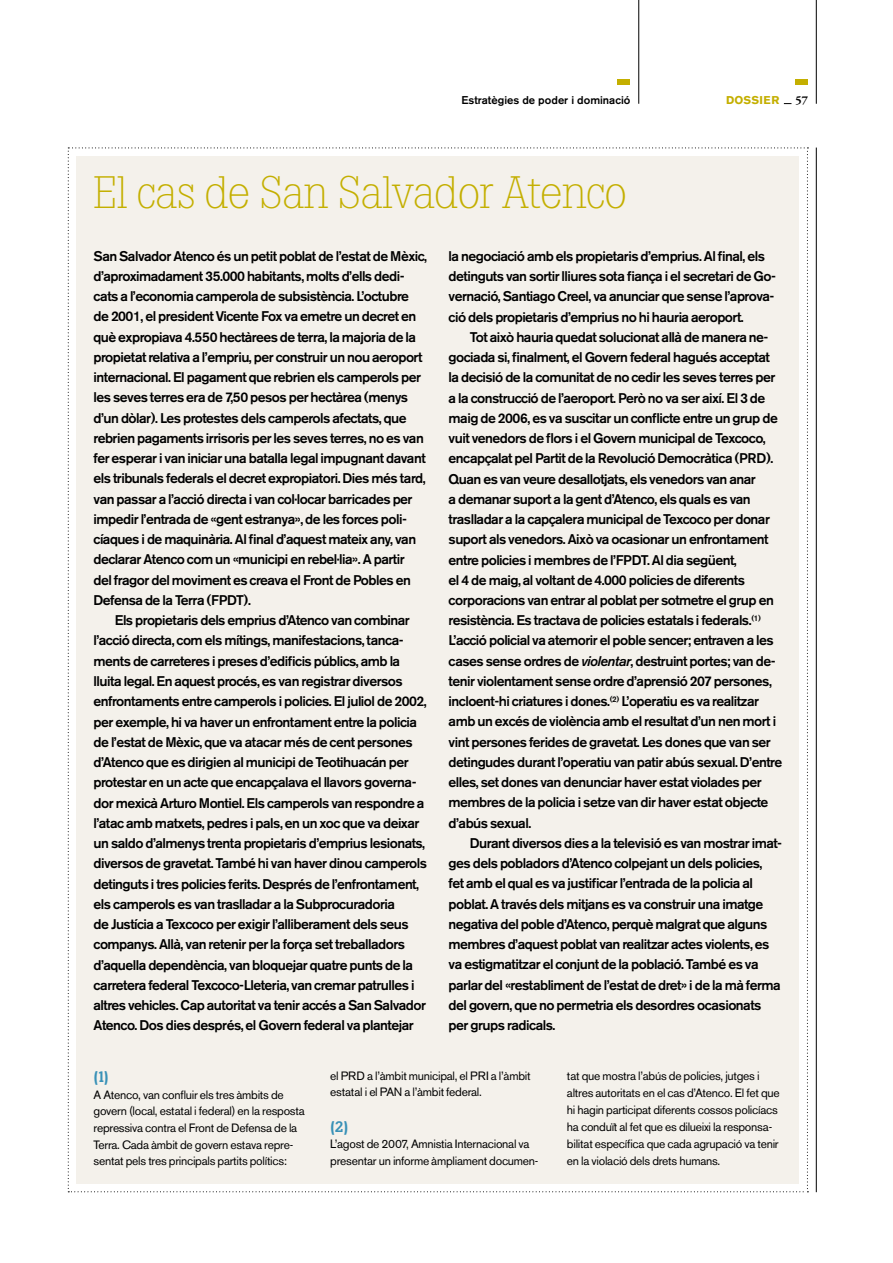
<style>
.page{position:relative;width:893px;height:1263px;background:#fff}
.page>*{position:absolute;margin:0;border:0;box-sizing:border-box;transform-origin:0 0}
.t1{font:300 45px "Boton";letter-spacing:-.025em;color:#c4af00}
.t2{font:500 15px "Boton";color:#3891b7}
.t3{font:500 13.95px/20.2px "Akzidenz Grotesk BE";letter-spacing:-.035em;color:#000}
.t4{font:12px/17.1px "Akzidenz Grotesk BE";letter-spacing:-.02em;color:#000}
.t5{font:700 12px "Adobe Garamond Pro";color:#000}
.t6{font:500 11.25px "Akzidenz Grotesk BE";color:#000}
.t7{font:700 11.25px "Akzidenz Grotesk BE";letter-spacing:.03em;color:#c4af00}
.s1{font-style:italic}
</style>
<div class="page">
<div style="left:618px;top:79px;width:12px;height:6px;background:#c4af00"></div>
<div style="left:795px;top:79px;width:13px;height:6px;background:#c4af00"></div>
<hr style="left:816px;top:148px;width:1px;height:1044px;background:#000">
<hr style="left:816px;top:0;width:1px;height:104px;background:#000">
<hr style="left:638px;top:0;width:1px;height:104px;background:#000">
<div style="left:68px;top:147px;width:740px;height:1045px;background:#f4f1eb"></div>
<p class="t6" style="left:461px;top:93px;width:170px">Estratègies de poder i dominació</p>
<p class="t7" style="left:726px;top:93px;width:55px">DOSSIER</p>
<p class="t5" style="left:795px;top:93px;width:14px">57</p>
<h1 class="t1" style="left:93px;top:165px;width:535px">El cas de San Salvador Atenco</h1>
<p class="t3" style="left:94px;top:245px;width:335px">San Salvador Atenco és un petit poblat de l’estat de Mèxic, d’aproximadament 35.000 habitants, molts d’ells dedi&shy;cats a l’economia camperola de subsistència. L’octubre de 2001, el president Vicente Fox va emetre un decret en què expropiava 4.550 hectàrees de terra, la majoria de la propietat relativa a l’empriu, per construir un nou aeroport internacional. El pagament que rebrien els camperols per les seves terres era de 7,50 pesos per hectàrea (menys d’un dòlar). Les protestes dels camperols afectats, que rebrien pagaments irrisoris per les seves terres, no es van fer esperar i van iniciar una batalla legal impugnant davant els tribunals federals el decret expropiatori. Dies més tard, van passar a l’acció directa i van col·locar barricades per impedir l’entrada de «gent estranya», de les forces poli&shy;cíaques i de maquinària. Al final d’aquest mateix any, van declarar Atenco com un «municipi en rebel·lia». A partir<br>del fragor del moviment es creava el Front de Pobles en Defensa de la Terra (FPDT).</p>
<p class="t3" style="left:94px;top:610px;width:335px;text-indent:21px">Els propietaris dels emprius d’Atenco van combinar l’acció directa, com els mítings, manifestacions, tanca&shy;ments de carreteres i preses d’edificis públics, amb la lluita legal. En aquest procés, es van registrar diversos enfrontaments entre camperols i policies. El juliol de 2002, per exemple, hi va haver un enfrontament entre la policia de l’estat de Mèxic, que va atacar més de cent persones d’Atenco que es dirigien al municipi de Teotihuacán per protestar en un acte que encapçalava el llavors governa&shy;dor mexicà Arturo Montiel. Els camperols van respondre a l’atac amb matxets, pedres i pals, en un xoc que va deixar un saldo d’almenys trenta propietaris d’emprius lesionats, diversos de gravetat. També hi van haver dinou camperols detinguts i tres policies ferits. Després de l’enfrontament, els camperols es van traslladar a la Subprocuradoria<br>de Justícia a Texcoco per exigir l’alliberament dels seus companys. Allà, van retenir per la força set treballadors d’aquella dependència, van bloquejar quatre punts de la carretera federal Texcoco-Lleteria, van cremar patrulles i altres vehicles. Cap autoritat va tenir accés a San Salvador Atenco. Dos dies després, el Govern federal va plantejar</p>
<p class="t3" style="left:449px;top:246px;width:329px">la negociació amb els propietaris d’emprius. Al final, els detinguts van sortir lliures sota fiança i el secretari de Go&shy;vernació, Santiago Creel, va anunciar que sense l’aprova&shy;ció dels propietaris d’emprius no hi hauria aeroport.</p>
<p class="t3" style="left:449px;top:327px;width:335px;text-indent:21px">Tot això hauria quedat solucionat allà de manera ne&shy;gociada si, finalment, el Govern federal hagués acceptat la decisió de la comunitat de no cedir les seves terres per a la construcció de l’aeroport. Però no va ser així. El 3 de maig de 2006, es va suscitar un conflicte entre un grup de vuit venedors de flors i el Govern municipal de Texcoco, encapçalat pel Partit de la Revolució Democràtica (PRD).<br>Quan es van veure desallotjats, els venedors van anar<br>a demanar suport a la gent d’Atenco, els quals es van traslladar a la capçalera municipal de Texcoco per donar suport als venedors. Això va ocasionar un enfrontament entre policies i membres de l’FPDT. Al dia següent,<br>el 4 de maig, al voltant de 4.000 policies de diferents corporacions van entrar al poblat per sotmetre el grup en resistència. Es tractava de policies estatals i federals.<sup>(1)<br></sup>L’acció policial va atemorir el poble sencer; entraven a les cases sense ordres de <span class="s1">violentar</span>, destruint portes; van de&shy;tenir violentament sense ordre d’aprensió 207 persones, incloent-hi criatures i dones.<sup>(2)</sup> L’operatiu es va realitzar amb un excés de violència amb el resultat d’un nen mort i vint persones ferides de gravetat. Les dones que van ser detingudes durant l’operatiu van patir abús sexual. D’entre elles, set dones van denunciar haver estat violades per membres de la policia i setze van dir haver estat objecte d’abús sexual.</p>
<p class="t3" style="left:449px;top:833px;width:335px;text-indent:21px">Durant diversos dies a la televisió es van mostrar imat&shy;ges dels pobladors d’Atenco colpejant un dels policies,<br>fet amb el qual es va justificar l’entrada de la policia al poblat. A través dels mitjans es va construir una imatge negativa del poble d’Atenco, perquè malgrat que alguns membres d’aquest poblat van realitzar actes violents, es va estigmatitzar el conjunt de la població. També es va parlar del «restabliment de l’estat de dret» i de la mà ferma del govern, que no permetria els desordres ocasionats per grups radicals.</p>
<p class="t2" style="left:94px;top:1068px;width:17px">(1)</p>
<p class="t4" style="left:94px;top:1086px;width:213px;line-height:16.6px">A Atenco, van confluir els tres àmbits de govern (local, estatal i federal) en la resposta repressiva contra el Front de Defensa de la Terra. Cada àmbit de govern estava repre&shy;sentat pels tres principals partits polítics:</p>
<p class="t4" style="left:330px;top:1067px;width:202px">el PRD a l’àmbit municipal, el PRI a l’àmbit estatal i el PAN a l’àmbit federal.</p>
<p class="t2" style="left:330px;top:1117px;width:20px">(2)</p>
<p class="t4" style="left:330px;top:1136px;width:210px">L’agost de 2007, Amnistia Internacional va presentar un informe àmpliament documen-</p>
<p class="t4" style="left:567px;top:1067px;width:214px">tat que mostra l’abús de policies, jutges i altres autoritats en el cas d’Atenco. El fet que hi hagin participat diferents cossos policíacs ha conduït al fet que es dilueixi la responsa&shy;bilitat específica que cada agrupació va tenir en la violació dels drets humans.</p>
</div>
